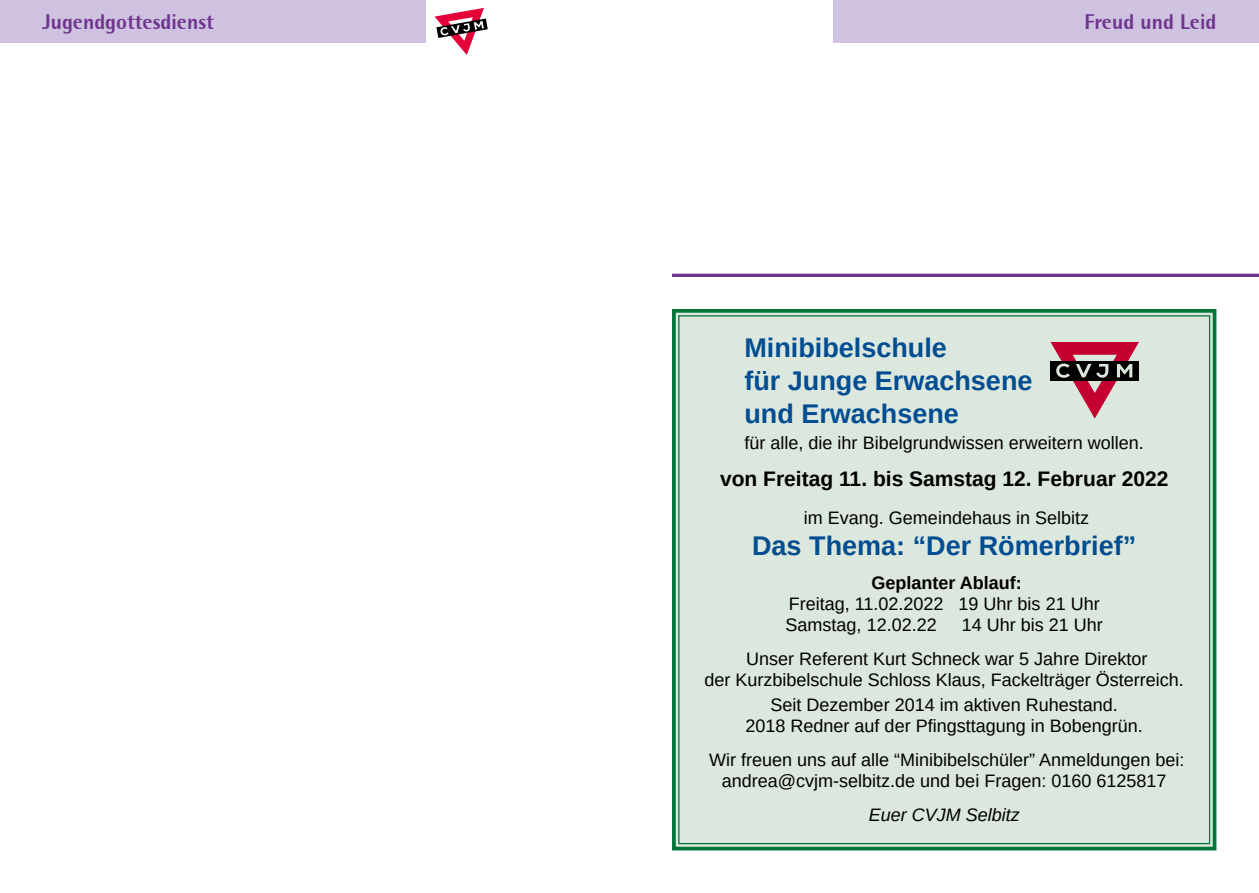
<style>
.page{position:relative;width:1259px;height:893px;background:#fff}
.page>*{position:absolute;margin:0;border:0;box-sizing:border-box;transform-origin:0 0}
.t1{font:700 27px/33px "Arimo";color:#004d91}
.t2{font:700 21px "Arimo";color:#000}
.t3{font:800 21px "Rotis Semi Sans";color:#6e348b}
.t4{font:18px/33.8px "Arimo";color:#000}
.t5{font:700 18px "Arimo";color:#000}
.t6{font:italic 18px "Arimo";color:#000}
</style>
<div class="page">
<div style="left:833px;top:0;width:426px;height:43px;background:#cfc1e0"></div>
<div style="left:0;top:0;width:425px;height:43px;background:#cfc1e0"></div>
<svg style="left:434px;top:7px;width:54px;height:48px"></svg>
<div style="left:672px;top:309px;width:545px;height:542px;background:#dce7dd"></div>
<div style="left:1047px;top:338px;width:96px;height:84px;background:#dce7dd"></div>
<svg style="left:1050px;top:342px;width:89px;height:77px"></svg>
<hr style="left:672px;top:274px;width:587px;height:3px;background:#6e348b">
<p class="t3" style="left:43px;top:9px;width:173px">Jugendgottesdienst</p>
<p class="t3" style="left:1084px;top:9px;width:134px">Freud und Leid</p>
<h1 class="t1" style="left:744px;top:332px;width:290px">Minibibelschule<br>für Junge Erwachsene und Erwachsene</h1>
<p class="t4" style="left:744px;top:426px;width:401px">für alle, die ihr Bibelgrundwissen erweitern wollen.</p>
<p class="t2" style="left:720px;top:464px;width:450px">von Freitag 11. bis Samstag 12. Februar 2022</p>
<p class="t4" style="left:804px;top:501px;width:287px">im Evang. Gemeindehaus in Selbitz</p>
<h1 class="t1" style="left:752px;top:530px;width:386px">Das Thema: “Der Römerbrief”</h1>
<p class="t5" style="left:871px;top:570px;width:152px">Geplanter Ablauf:</p>
<p class="t4" style="left:785px;top:593px;width:315px;line-height:21px">Freitag, 11.02.2022 19 Uhr bis 21 Uhr<br>Samstag, 12.02.22</p>
<p class="t4" style="left:746px;top:608px;width:403px;text-indent:216px">14 Uhr bis 21 Uhr<br>Unser Referent Kurt Schneck war 5 Jahre Direktor</p>
<p class="t4" style="left:704px;top:667px;width:481px;line-height:25.7px;text-align:center">der Kurzbibelschule Schloss Klaus, Fackelträger Österreich.<br>Seit Dezember 2014 im aktiven Ruhestand.</p>
<p class="t4" style="left:709px;top:709px;width:477px;text-align:center">2018 Redner auf der Pfingsttagung in Bobengrün.<br>Wir freuen uns auf alle “Minibibelschüler” Anmeldungen bei:</p>
<p class="t4" style="left:722px;top:764px;width:446px">andrea@cvjm-selbitz.de und bei Fragen: 0160 6125817</p>
<p class="t6" style="left:868px;top:803px;width:153px">Euer CVJM Selbitz</p>
</div>
